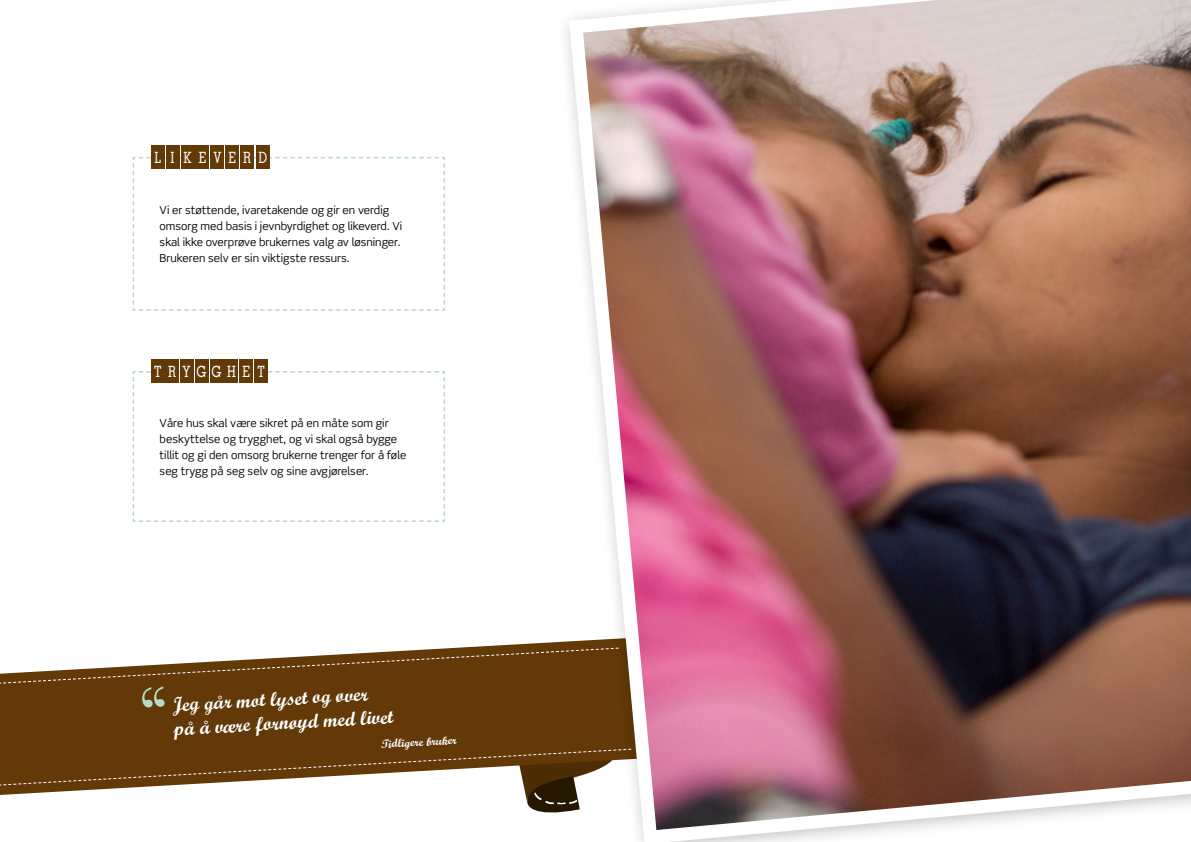
<style>
.page{position:relative;width:1191px;height:842px;background:#fff}
.page>*{position:absolute;margin:0;border:0;box-sizing:border-box;transform-origin:0 0}
.t1{font:700 20px/24px "Script MT Std";color:#fff}
.t2{font:500 15.5px "Memphis";letter-spacing:.53em;color:#fff;scale:.78 1}
.t3{font:500 15.5px "Memphis";letter-spacing:.58em;color:#fff;scale:.78 1}
.t4{font:700 12px "Script MT Std";color:#fff}
.t5{font:11px/16px "Scene";color:#000}
</style>
<div class="page">
<svg style="left:132px;top:370px;width:313px;height:152px"></svg>
<div style="left:151px;top:360px;width:14px;height:23px;background:#623907"></div>
<div style="left:195px;top:360px;width:13px;height:23px;background:#623907"></div>
<div style="left:239px;top:360px;width:14px;height:23px;background:#623907"></div>
<div style="left:180px;top:360px;width:14px;height:23px;background:#623907"></div>
<div style="left:165px;top:360px;width:14px;height:23px;background:#623907"></div>
<div style="left:224px;top:360px;width:14px;height:23px;background:#623907"></div>
<div style="left:210px;top:360px;width:13px;height:23px;background:#623907"></div>
<div style="left:254px;top:360px;width:14px;height:23px;background:#623907"></div>
<svg style="left:132px;top:156px;width:313px;height:155px"></svg>
<div style="left:151px;top:146px;width:14px;height:23px;background:#623907"></div>
<div style="left:181px;top:146px;width:13px;height:23px;background:#623907"></div>
<div style="left:225px;top:146px;width:14px;height:23px;background:#623907"></div>
<div style="left:166px;top:146px;width:13px;height:23px;background:#623907"></div>
<div style="left:210px;top:146px;width:14px;height:23px;background:#623907"></div>
<div style="left:195px;top:146px;width:14px;height:23px;background:#623907"></div>
<div style="left:240px;top:146px;width:14px;height:23px;background:#623907"></div>
<div style="left:256px;top:146px;width:14px;height:23px;background:#623907"></div>
<svg style="left:0;top:642px;width:557px;height:87px;fill:#623907"></svg>
<svg style="left:0;top:729px;width:557px;height:84px"></svg>
<img style="left:562px;top:0;width:629px;height:842px">
<svg style="left:562px;top:827px;width:13px;height:8px"></svg>
<svg style="left:0;top:647px;width:620px;height:61px"></svg>
<h2 class="t3" style="left:154px;top:148px;width:146px">L I KEVERD</h2>
<p class="t5" style="left:160px;top:202px;width:244px">Vi er støttende, ivaretakende og gir en verdig omsorg med basis i jevnbyrdighet og likeverd. Vi skal ikke overprøve brukernes valg av løsninger.<br>Brukeren selv er sin viktigste ressurs.</p>
<h2 class="t2" style="left:154px;top:362px;width:144px">TRYGGHET</h2>
<p class="t5" style="left:160px;top:415px;width:248px">Våre hus skal være sikret på en måte som gir beskyttelse og trygghet, og vi skal også bygge tillit og gi den omsorg brukerne trenger for å føle seg trygg på seg selv og sine avgjørelser.</p>
<h1 class="t1" style="left:171px;top:692px;width:222px;rotate:-3deg">Jeg går mot lyset og øver på å være fornøyd med livet</h1>
<p class="t4" style="left:381px;top:736px;width:77px;rotate:-3deg">Tidligere bruker</p>
</div>
